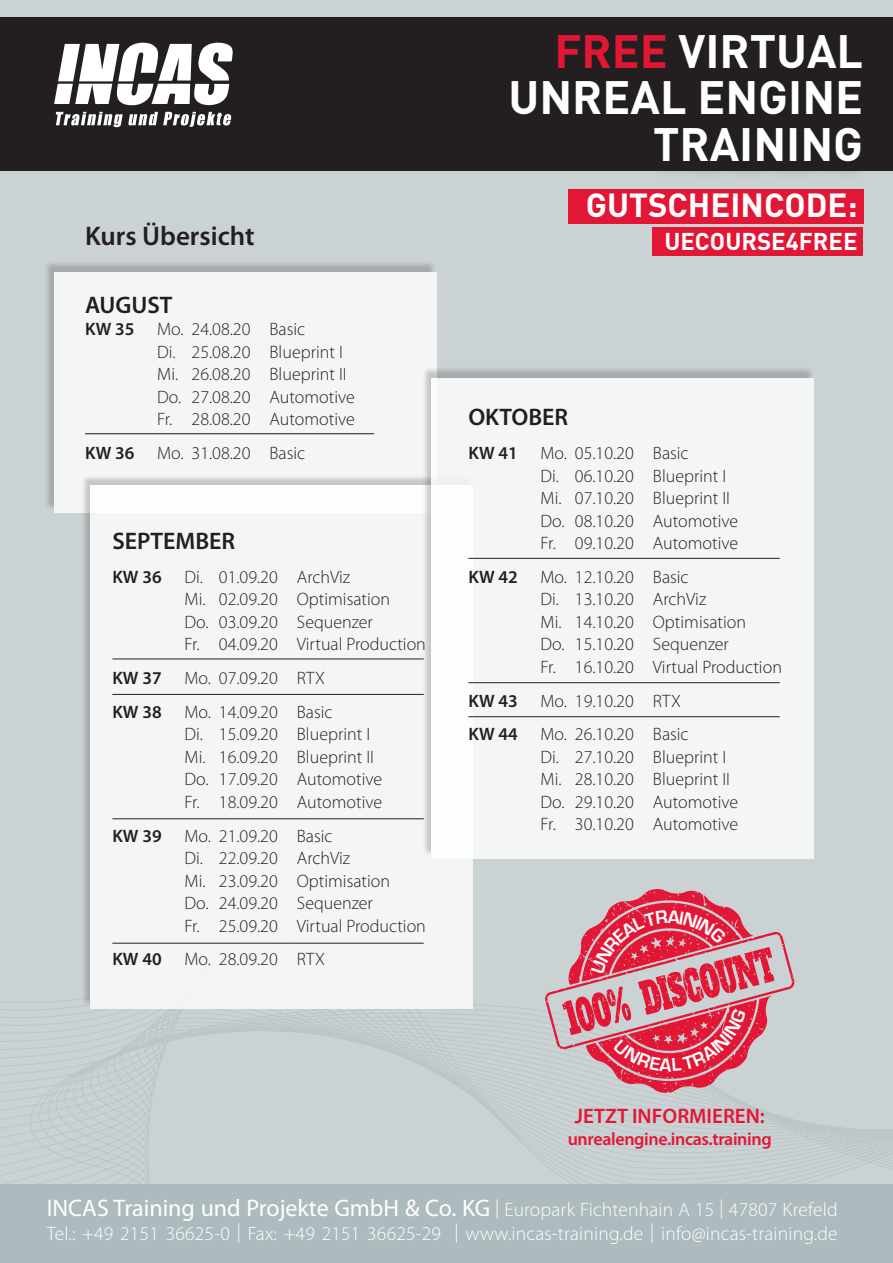
<style>
.page{position:relative;width:893px;height:1263px;background:#cbd2d4}
.page>*{position:absolute;margin:0;border:0;box-sizing:border-box;transform-origin:0 0}
.t1{font:700 46.2px/46.2px "DIN";color:#fff;text-align:right}
.t2{font:700 33px "DIN";color:#fff}
.t3{font:600 27px "Myriad Pro";color:#231f20}
.t4{font:600 24px "Myriad Pro";color:#231f20}
.t5{font:700 24px "DIN";color:#fff}
.t6{font:600 21px "Myriad Pro";color:#e21736}
.t7{font:300 19.5px/24px "Myriad Pro";letter-spacing:.01em;color:#fff}
.t8{font:300 18px/22.5px "Myriad Pro";color:#231f20}
.t9{font:600 18px "Myriad Pro";letter-spacing:.005em;color:#231f20}
.t10{font:600 18px "Myriad Pro";letter-spacing:-.02em;color:#e21736}
.s1{color:#e21736}
.s2{font-weight:400;font-size:24px}
</style>
<div class="page">
<div style="left:0;top:17px;width:893px;height:153px;background:#231f20"></div>
<div style="left:44px;top:260px;width:392px;height:250px;background:#231f20;opacity:.28"></div>
<div style="left:54px;top:272px;width:383px;height:240px;background:#f4f6f6"></div>
<svg style="left:0;top:999px;width:893px;height:185px"></svg>
<svg style="left:56px;top:112px;width:176px;height:16px"></svg>
<svg style="left:54px;top:43px;width:179px;height:62px"></svg>
<div style="left:0;top:1184px;width:893px;height:79px;background:#adbabe"></div>
<div style="left:493px;top:16px;width:388px;height:164px;background:#231f20"></div>
<div style="left:81px;top:474px;width:392px;height:532px;background:#231f20;opacity:.28"></div>
<div style="left:90px;top:486px;width:383px;height:523px;background:#f4f6f6"></div>
<div style="left:422px;top:367px;width:392px;height:489px;background:#231f20;opacity:.28"></div>
<div style="left:432px;top:378px;width:382px;height:481px;background:#f4f6f6"></div>
<div style="left:568px;top:189px;width:295px;height:34px;background:#e21736"></div>
<div style="left:653px;top:228px;width:210px;height:28px;background:#e21736"></div>
<hr style="left:85px;top:433px;width:289px;height:1px;background:#231f20">
<hr style="left:112px;top:659px;width:312px;height:1px;background:#231f20">
<hr style="left:112px;top:694px;width:312px;height:1px;background:#231f20">
<hr style="left:112px;top:818px;width:312px;height:1px;background:#231f20">
<hr style="left:112px;top:943px;width:312px;height:1px;background:#231f20">
<hr style="left:468px;top:558px;width:312px;height:1px;background:#231f20">
<hr style="left:468px;top:682px;width:312px;height:1px;background:#231f20">
<hr style="left:468px;top:716px;width:312px;height:1px;background:#231f20">
<svg style="left:544px;top:889px;width:251px;height:204px"></svg>
<h1 class="t1" style="left:508px;top:26px;width:356px"><span class="s1">FREE</span> VIRTUAL<br>UNREAL ENGINE<br>TRAINING</h1>
<h2 class="t2" style="left:586px;top:183px;width:273px">GUTSCHEINCODE:</h2>
<h3 class="t3" style="left:85px;top:219px;width:171px">Kurs Übersicht</h3>
<h3 class="t5" style="left:664px;top:225px;width:195px">UECOURSE4FREE</h3>
<h3 class="t4" style="left:85px;top:289px;width:89px">AUGUST</h3>
<p class="t9" style="left:85px;top:318px;width:51px">KW 35</p>
<p class="t8" style="left:157px;top:318px;width:199px">Mo. 24.08.20 Basic<br>Di. 25.08.20 Blueprint I<br>Mi. 26.08.20 Blueprint II<br>Do. 27.08.20 Automotive<br>Fr. 28.08.20 Automotive</p>
<p class="t9" style="left:85px;top:442px;width:51px">KW 36</p>
<p class="t8" style="left:157px;top:442px;width:150px">Mo. 31.08.20 Basic</p>
<h3 class="t4" style="left:112px;top:526px;width:124px">SEPTEMBER</h3>
<p class="t9" style="left:112px;top:565px;width:51px">KW 36</p>
<p class="t8" style="left:184px;top:565px;width:243px">Di. 01.09.20 ArchViz<br>Mi. 02.09.20 Optimisation<br>Do. 03.09.20 Sequenzer<br>Fr. 04.09.20 Virtual Production</p>
<p class="t9" style="left:112px;top:667px;width:51px">KW 37</p>
<p class="t8" style="left:184px;top:667px;width:142px">Mo. 07.09.20 RTX</p>
<p class="t9" style="left:112px;top:700px;width:51px">KW 38</p>
<p class="t8" style="left:184px;top:700px;width:199px">Mo. 14.09.20 Basic<br>Di. 15.09.20 Blueprint I<br>Mi. 16.09.20 Blueprint II<br>Do. 17.09.20 Automotive<br>Fr. 18.09.20 Automotive</p>
<p class="t9" style="left:112px;top:824px;width:51px">KW 39</p>
<p class="t8" style="left:184px;top:824px;width:243px">Mo. 21.09.20 Basic<br>Di. 22.09.20 ArchViz<br>Mi. 23.09.20 Optimisation<br>Do. 24.09.20 Sequenzer<br>Fr. 25.09.20 Virtual Production</p>
<p class="t9" style="left:112px;top:948px;width:51px">KW 40</p>
<p class="t8" style="left:184px;top:948px;width:142px">Mo. 28.09.20 RTX</p>
<h3 class="t4" style="left:468px;top:402px;width:101px">OKTOBER</h3>
<p class="t9" style="left:468px;top:442px;width:51px">KW 41</p>
<p class="t8" style="left:540px;top:442px;width:199px">Mo. 05.10.20 Basic<br>Di. 06.10.20 Blueprint I<br>Mi. 07.10.20 Blueprint II<br>Do. 08.10.20 Automotive<br>Fr. 09.10.20 Automotive</p>
<p class="t9" style="left:468px;top:565px;width:51px">KW 42</p>
<p class="t8" style="left:540px;top:565px;width:243px">Mo. 12.10.20 Basic<br>Di. 13.10.20 ArchViz<br>Mi. 14.10.20 Optimisation<br>Do. 15.10.20 Sequenzer<br>Fr. 16.10.20 Virtual Production</p>
<p class="t9" style="left:468px;top:689px;width:51px">KW 43</p>
<p class="t8" style="left:540px;top:689px;width:142px">Mo. 19.10.20 RTX</p>
<p class="t9" style="left:468px;top:723px;width:51px">KW 44</p>
<p class="t8" style="left:540px;top:723px;width:199px">Mo. 26.10.20 Basic<br>Di. 27.10.20 Blueprint I<br>Mi. 28.10.20 Blueprint II<br>Do. 29.10.20 Automotive<br>Fr. 30.10.20 Automotive</p>
<p class="t6" style="left:575px;top:1102px;width:191px">JETZT INFORMIEREN:</p>
<p class="t10" style="left:568px;top:1128px;width:206px">unrealengine.incas.training</p>
<p class="t7" style="left:47px;top:1197px;width:792px"><span class="s2">INCAS Training und Projekte GmbH &amp; Co. KG</span> | Europark Fichtenhain A 15 | 47807 Krefeld<br>Tel.: +49 2151 36625-0 | Fax: +49 2151 36625-29 | www.incas-training.de | info@incas-training.de</p>
</div>
